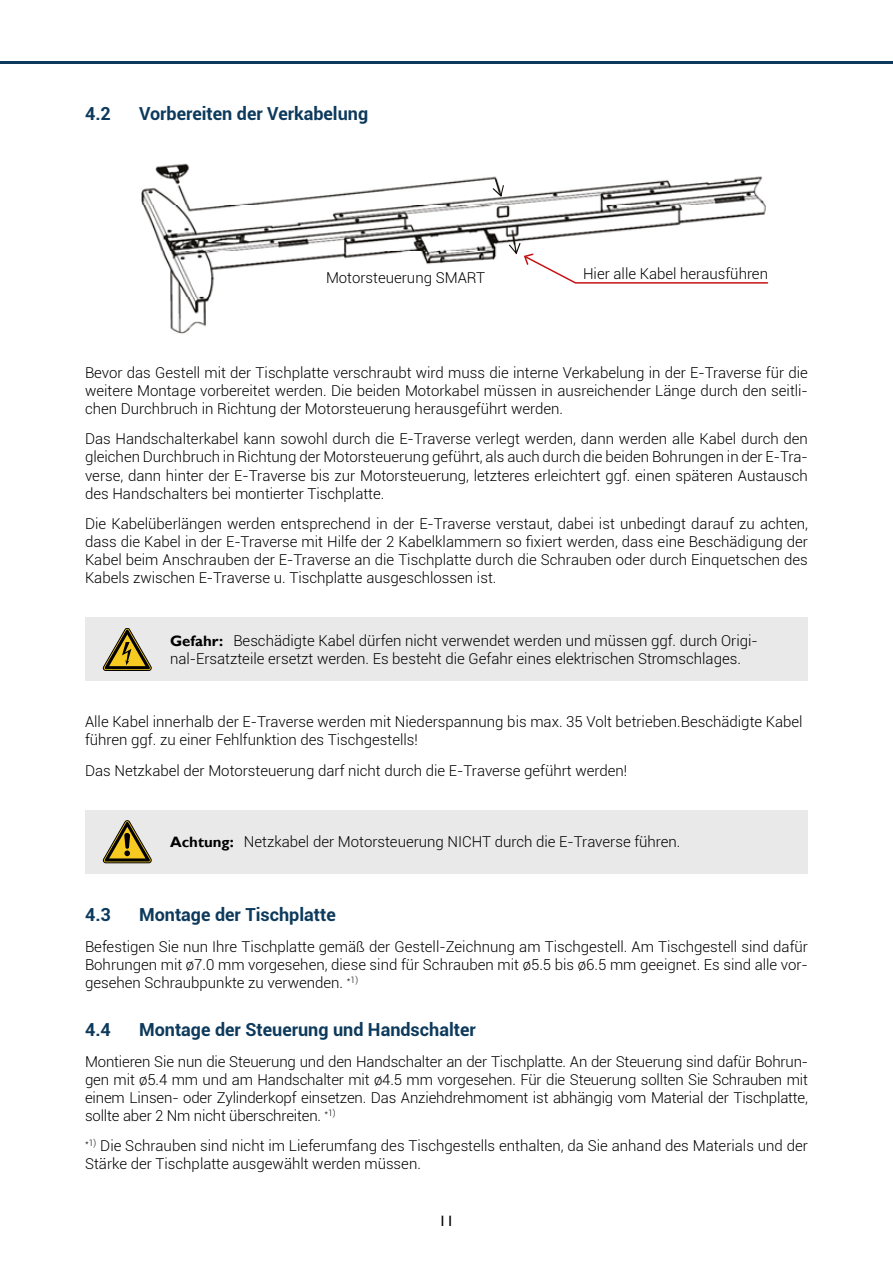
<style>
.page{position:relative;width:893px;height:1263px;background:#fff}
.page>*{position:absolute;margin:0;border:0;box-sizing:border-box;transform-origin:0 0}
.t1{font:700 18px "Roboto";color:#0d3a5c}
.t2{font:300 15px/18px "Roboto";color:#000;text-align:justify}
.t3{font:15px "Gill Sans";color:#000}
.s1{font-family:"Gill Sans";font-weight:700}
</style>
<div class="page">
<hr style="left:0;top:62px;width:893px;height:2px;background:#0d3a5c">
<img style="left:141px;top:163px;width:625px;height:171px">
<svg style="left:492px;top:179px;width:12px;height:18px"></svg>
<svg style="left:509px;top:237px;width:260px;height:47px"></svg>
<div style="left:85px;top:617px;width:723px;height:64px;background:#e9e9e9"></div>
<svg style="left:103px;top:628px;width:48px;height:43px"></svg>
<div style="left:85px;top:810px;width:723px;height:64px;background:#e9e9e9"></div>
<svg style="left:103px;top:820px;width:48px;height:43px"></svg>
<p class="t1" style="left:85px;top:101px;width:27px">4.2</p>
<p class="t1" style="left:139px;top:101px;width:231px">Vorbereiten der Verkabelung</p>
<p class="t2" style="left:326px;top:269px;width:161px">Motorsteuerung SMART</p>
<p class="t2" style="left:583px;top:264px;width:186px">Hier alle Kabel herausführen</p>
<p class="t2" style="left:85px;top:363px;width:724px">Bevor das Gestell mit der Tischplatte verschraubt wird muss die interne Verkabelung in der E-Traverse für die weitere Montage vorbereitet werden. Die beiden Motorkabel müssen in ausreichender Länge durch den seitli&shy;chen Durchbruch in Richtung der Motorsteuerung herausgeführt werden.</p>
<p class="t2" style="left:85px;top:430px;width:724px">Das Handschalterkabel kann sowohl durch die E-Traverse verlegt werden, dann werden alle Kabel durch den gleichen Durchbruch in Richtung der Motorsteuerung geführt, als auch durch die beiden Bohrungen in der E-Tra&shy;verse, dann hinter der E-Traverse bis zur Motorsteuerung, letzteres erleichtert ggf. einen späteren Austausch des Handschalters bei montierter Tischplatte.</p>
<p class="t2" style="left:85px;top:514px;width:724px">Die Kabelüberlängen werden entsprechend in der E-Traverse verstaut, dabei ist unbedingt darauf zu achten, dass die Kabel in der E-Traverse mit Hilfe der 2 Kabelklammern so fixiert werden, dass eine Beschädigung der Kabel beim Anschrauben der E-Traverse an die Tischplatte durch die Schrauben oder durch Einquetschen des Kabels zwischen E-Traverse u. Tischplatte ausgeschlossen ist.</p>
<p class="t2" style="left:170px;top:631px;width:589px"><span class="s1">Gefahr:</span> Beschädigte Kabel dürfen nicht verwendet werden und müssen ggf. durch Origi&shy;nal-Ersatzteile ersetzt werden. Es besteht die Gefahr eines elektrischen Stromschlages.</p>
<p class="t2" style="left:85px;top:712px;width:719px">Alle Kabel innerhalb der E-Traverse werden mit Niederspannung bis max. 35 Volt betrieben.Beschädigte Kabel führen ggf. zu einer Fehlfunktion des Tischgestells!</p>
<p class="t2" style="left:85px;top:761px;width:544px">Das Netzkabel der Motorsteuerung darf nicht durch die E-Traverse geführt werden!</p>
<p class="t2" style="left:170px;top:832px;width:512px"><span class="s1">Achtung:</span> Netzkabel der Motorsteuerung NICHT durch die E-Traverse führen.</p>
<p class="t1" style="left:85px;top:902px;width:27px">4.3</p>
<p class="t1" style="left:139px;top:902px;width:198px">Montage der Tischplatte</p>
<p class="t2" style="left:85px;top:937px;width:724px">Befestigen Sie nun Ihre Tischplatte gemäß der Gestell-Zeichnung am Tischgestell. Am Tischgestell sind dafür Bohrungen mit ø7.0 mm vorgesehen, diese sind für Schrauben mit ø5.5 bis ø6.5 mm geeignet. Es sind alle vor&shy;gesehen Schraubpunkte zu verwenden. <sup>*1)</sup></p>
<p class="t1" style="left:85px;top:1017px;width:27px">4.4</p>
<p class="t1" style="left:139px;top:1017px;width:338px">Montage der Steuerung und Handschalter</p>
<p class="t2" style="left:85px;top:1052px;width:725px">Montieren Sie nun die Steuerung und den Handschalter an der Tischplatte. An der Steuerung sind dafür Bohrun&shy;gen mit ø5.4 mm und am Handschalter mit ø4.5 mm vorgesehen. Für die Steuerung sollten Sie Schrauben mit einem Linsen- oder Zylinderkopf einsetzen. Das Anziehdrehmoment ist abhängig vom Material der Tischplatte, sollte aber 2 Nm nicht überschreiten. <sup>*1)</sup></p>
<p class="t2" style="left:85px;top:1136px;width:724px"><sup>*1)</sup> Die Schrauben sind nicht im Lieferumfang des Tischgestells enthalten, da Sie anhand des Materials und der<br>Stärke der Tischplatte ausgewählt werden müssen.</p>
<p class="t3" style="left:439px;top:1212px;width:16px">11</p>
</div>
